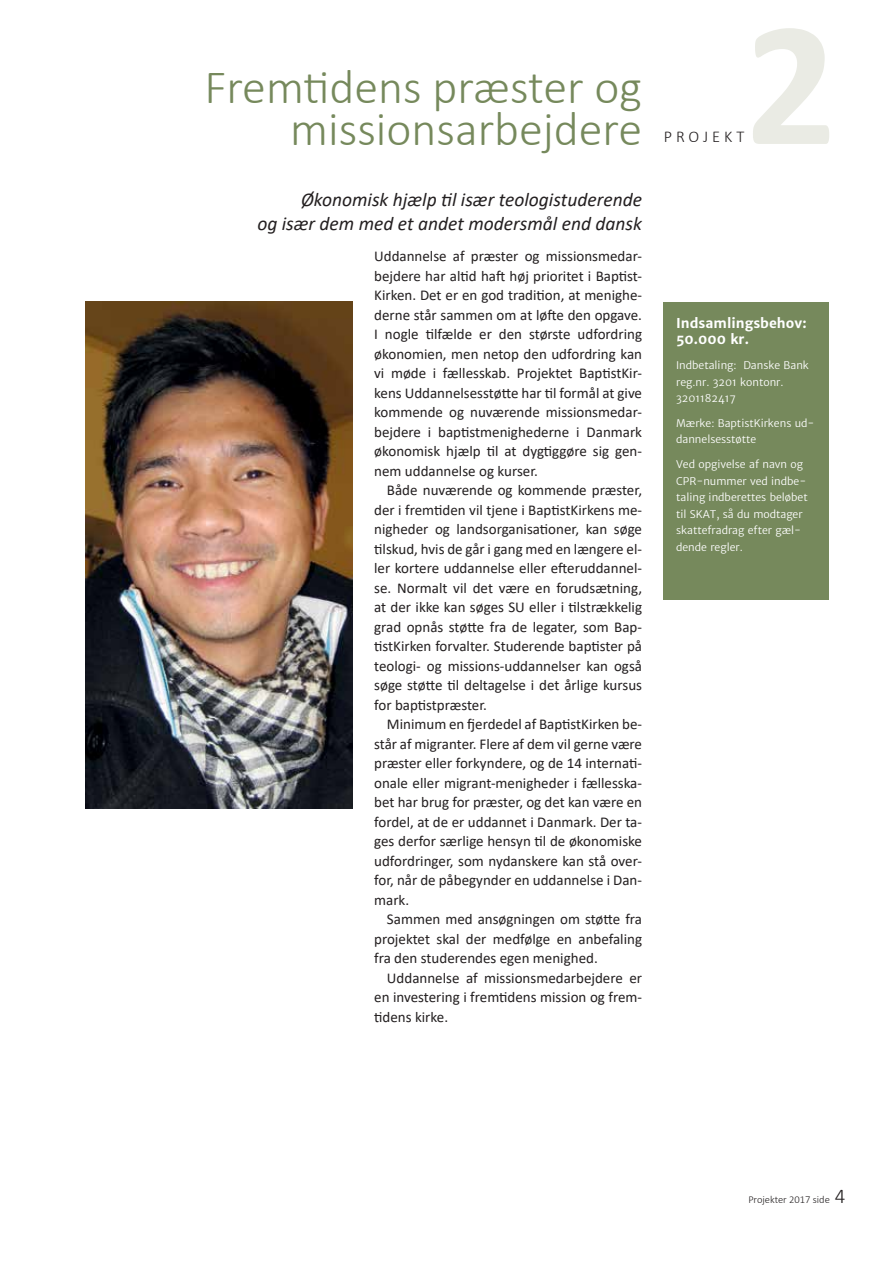
<style>
.page{position:relative;width:893px;height:1263px;background:#fff}
.page>*{position:absolute;margin:0;border:0;box-sizing:border-box;transform-origin:0 0}
.t1{font:700 180px "Calibri";color:#eaebe4}
.t2{font:300 48px/42px "Calibri";color:#76895c;text-align:right}
.t3{font:italic 19.5px/24px "Calibri";color:#231f20;text-align:right}
.t4{font:300 16.5px "Calibri";letter-spacing:.24em;color:#231f20}
.t5{font:15px/19.5px "Calibri";color:#231f20;text-align:justify}
.t6{font:700 13.5px/16.5px "Merriweather Sans";color:#fff}
.t7{font:10.5px/16.5px "Merriweather Sans";color:#fff}
.t8{font:300 10.5px "Calibri";color:#231f20}
.s1{font-size:21px}
</style>
<div class="page">
<div style="left:663px;top:302px;width:166px;height:298px;background:#76895c"></div>
<img style="left:85px;top:302px;width:268px;height:506px">
<h2 class="t2" style="left:204px;top:65px;width:439px">Fremtidens præster og missionsarbejdere</h2>
<h3 class="t3" style="left:257px;top:187px;width:386px">Økonomisk hjælp til især teologistuderende<br>og især dem med et andet modersmål end dansk</h3>
<p class="t5" style="left:374px;top:246px;width:269px">Uddannelse af præster og missionsmedar&shy;bejdere har altid haft høj prioritet i Baptist-Kirken. Det er en god tradition, at menighe&shy;derne står sammen om at løfte den opgave.<br>I nogle tilfælde er den største udfordring økonomien, men netop den udfordring kan vi møde i fællesskab. Projektet BaptistKir&shy;kens Uddannelsesstøtte har til formål at give kommende og nuværende missionsmedar&shy;bejdere i baptistmenighederne i Danmark økonomisk hjælp til at dygtiggøre sig gen&shy;nem uddannelse og kurser.</p>
<p class="t5" style="left:374px;top:480px;width:269px;text-indent:13px">Både nuværende og kommende præster, der i fremtiden vil tjene i BaptistKirkens me&shy;nigheder og landsorganisationer, kan søge tilskud, hvis de går i gang med en længere el&shy;ler kortere uddannelse eller efteruddannel&shy;se. Normalt vil det være en forudsætning, at der ikke kan søges SU eller i tilstrækkelig grad opnås støtte fra de legater, som Bap&shy;tistKirken forvalter. Studerende baptister på teologi- og missions-uddannelser kan også søge støtte til deltagelse i det årlige kursus for baptistpræster.</p>
<p class="t5" style="left:374px;top:714px;width:269px;text-indent:13px">Minimum en fjerdedel af BaptistKirken be&shy;står af migranter. Flere af dem vil gerne være præster eller forkyndere, og de 14 internati&shy;onale eller migrant-menigheder i fællesska&shy;bet har brug for præster, og det kan være en fordel, at de er uddannet i Danmark. Der ta&shy;ges derfor særlige hensyn til de økonomiske udfordringer, som nydanskere kan stå over&shy;for, når de påbegynder en uddannelse i Dan&shy;mark.</p>
<p class="t5" style="left:374px;top:909px;width:269px;text-indent:13px">Sammen med ansøgningen om støtte fra projektet skal der medfølge en anbefaling fra den studerendes egen menighed.</p>
<p class="t5" style="left:374px;top:968px;width:269px;text-indent:13px">Uddannelse af missionsmedarbejdere er en investering i fremtidens mission og frem&shy;tidens kirke.</p>
<p class="t4" style="left:664px;top:127px;width:82px">Projekt</p>
<h1 class="t1" style="left:745px;top:-43px;width:93px">2</h1>
<p class="t6" style="left:676px;top:315px;width:132px">Indsamlingsbehov:<br>50.000 kr.</p>
<p class="t7" style="left:676px;top:357px;width:134px">Indbetaling: Danske Bank reg.nr. 3201 kontonr.<br>3201182417</p>
<p class="t7" style="left:676px;top:415px;width:140px">Mærke: BaptistKirkens ud&shy;dannelsesstøtte</p>
<p class="t7" style="left:676px;top:456px;width:133px">Ved opgivelse af navn og<br>CPR-nummer ved indbe&shy;taling indberettes beløbet til SKAT, så du modtager skattefradrag efter gæl&shy;dende regler.</p>
<p class="t8" style="left:748px;top:1193px;width:98px">Projekter 2017 side <span class="s1">4</span></p>
</div>
